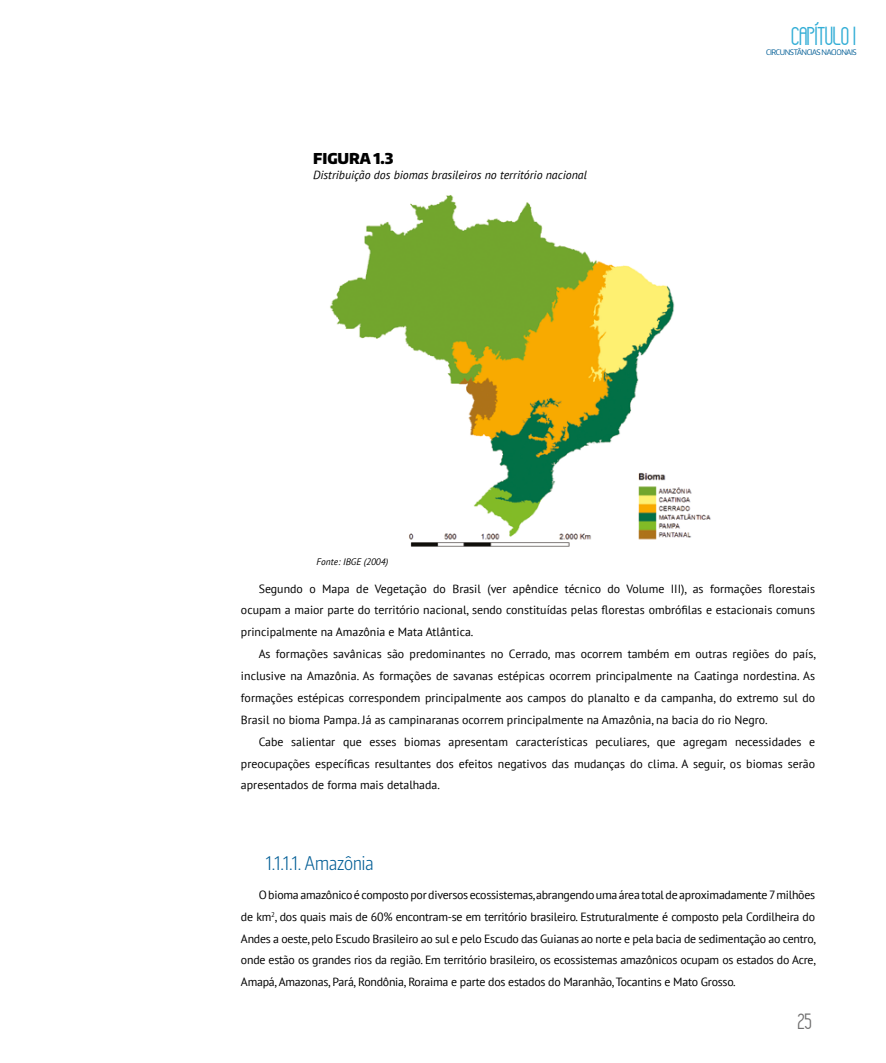
<style>
.page{position:relative;width:886px;height:1063px;background:#fff}
.page>*{position:absolute;margin:0;border:0;box-sizing:border-box;transform-origin:0 0}
.t1{font:300 18.75px "Encode Sans Compressed";color:#005d95}
.t2{font:17.5px "Havana";letter-spacing:-.03em;color:#34aed6}
.t3{font:900 15px "Encode Sans Narrow";color:#000}
.t4{font:15px "Havana";color:#706f6f}
.t5{font:11.88px/21.9px "PT Sans";color:#000;text-align:justify}
.t6{font:italic 11.88px "PT Sans";color:#000}
.t7{font:italic 9.38px "PT Sans";color:#000}
.t8{font:7.62px "Encode Sans Narrow";letter-spacing:-.05em;color:#005d95}
</style>
<div class="page">
<img style="left:330px;top:195px;width:381px;height:352px">
<p class="t3" style="left:313px;top:149px;width:82px">FIGURA 1.3</p>
<p class="t6" style="left:313px;top:168px;width:275px">Distribuição dos biomas brasileiros no território nacional</p>
<h2 class="t2" style="left:792px;top:29px;width:66px">CAPÍTULO I</h2>
<p class="t8" style="left:766px;top:47px;width:92px">CIRCUNSTÂNCIAS NACIONAIS</p>
<p class="t7" style="left:317px;top:555px;width:73px">Fonte: IBGE (2004)</p>
<p class="t5" style="left:241px;top:577px;width:576px;text-indent:18px">Segundo o Mapa de Vegetação do Brasil (ver apêndice técnico do Volume III), as formações florestais ocupam a maior parte do território nacional, sendo constituídas pelas florestas ombrófilas e estacionais comuns principalmente na Amazônia e Mata Atlântica.</p>
<p class="t5" style="left:241px;top:643px;width:576px;text-indent:18px">As formações savânicas são predominantes no Cerrado, mas ocorrem também em outras regiões do país, inclusive na Amazônia. As formações de savanas estépicas ocorrem principalmente na Caatinga nordestina. As formações estépicas correspondem principalmente aos campos do planalto e da campanha, do extremo sul do Brasil no bioma Pampa. Já as campinaranas ocorrem principalmente na Amazônia, na bacia do rio Negro.</p>
<p class="t5" style="left:241px;top:730px;width:576px;text-indent:18px">Cabe salientar que esses biomas apresentam características peculiares, que agregam necessidades e preocupações específicas resultantes dos efeitos negativos das mudanças do clima. A seguir, os biomas serão apresentados de forma mais detalhada.</p>
<h1 class="t1" style="left:266px;top:851px;width:109px">1.1.1.1. Amazônia</h1>
<p class="t5" style="left:241px;top:883px;width:576px;text-indent:18px">O bioma amazônico é composto por diversos ecossistemas,abrangendo uma área total de aproximadamente 7 milhões de km<sup>2</sup>, dos quais mais de 60% encontram-se em território brasileiro. Estruturalmente é composto pela Cordilheira do Andes a oeste, pelo Escudo Brasileiro ao sul e pelo Escudo das Guianas ao norte e pela bacia de sedimentação ao centro, onde estão os grandes rios da região. Em território brasileiro, os ecossistemas amazônicos ocupam os estados do Acre, Amapá, Amazonas, Pará, Rondônia, Roraima e parte dos estados do Maranhão, Tocantins e Mato Grosso.</p>
<p class="t4" style="left:798px;top:1015px;width:16px">25</p>
</div>
